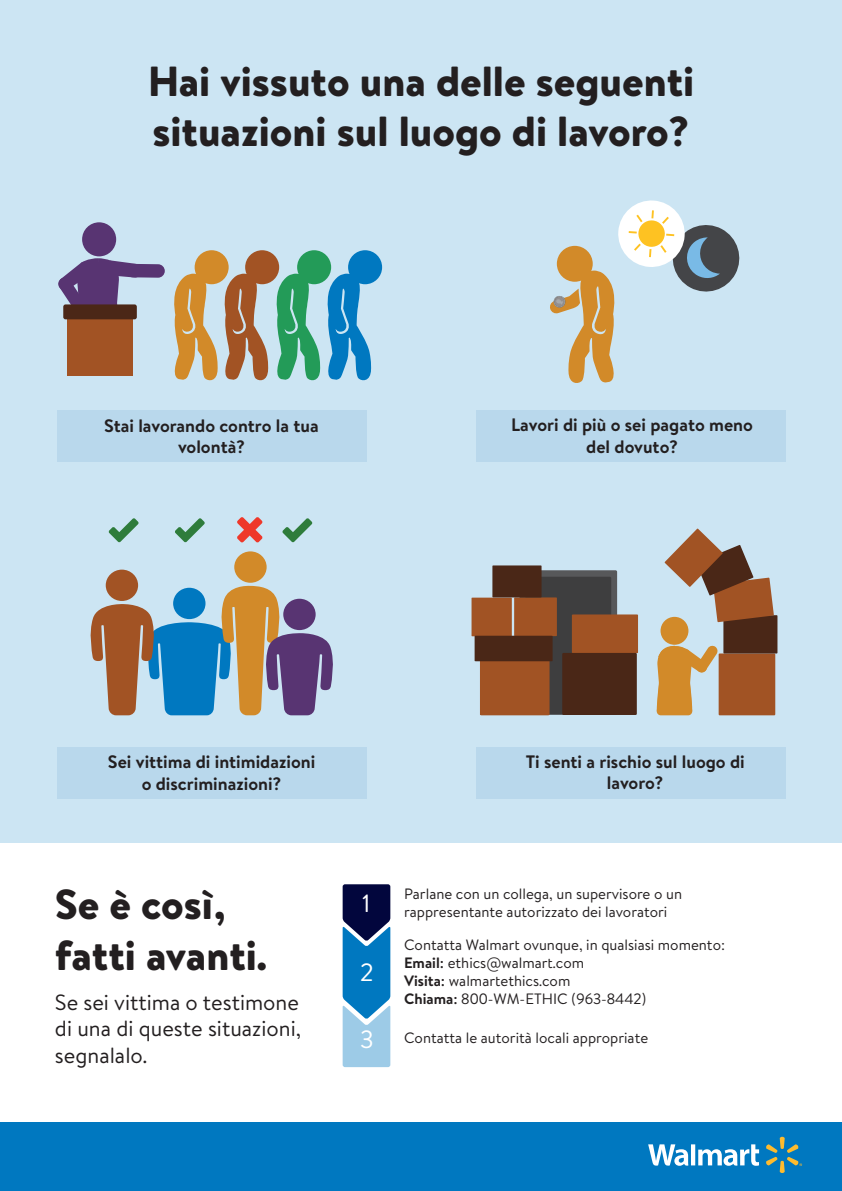
<style>
.page{position:relative;width:842px;height:1191px;background:#fff}
.page>*{position:absolute;margin:0;border:0;box-sizing:border-box;transform-origin:0 0}
.t1{font:900 42px/50.4px "Bogle";color:#231f20}
.t2{font:25px "Bogle";color:#fff}
.t3{font:22px/26.4px "Bogle";color:#231f20;text-align:justify}
.t4{font:700 18px/21.6px "Bogle";color:#231f20;text-align:center}
.t5{font:15px/18px "Bogle";color:#231f20}
.s1{font-weight:700}
</style>
<div class="page">
<div style="left:0;top:0;width:842px;height:842px;background:#cce5f3"></div>
<div style="left:57px;top:747px;width:309px;height:51px;background:#b9d8ec"></div>
<div style="left:476px;top:747px;width:310px;height:51px;background:#b9d8ec"></div>
<div style="left:476px;top:410px;width:310px;height:51px;background:#b9d8ec"></div>
<div style="left:57px;top:410px;width:309px;height:51px;background:#b9d8ec"></div>
<div style="left:660px;top:617px;width:28px;height:28px;background:#d28a29;border-radius:50%"></div>
<svg style="left:657px;top:645px;width:61px;height:70px"></svg>
<div style="left:719px;top:653px;width:56px;height:62px;background:#a15324"></div>
<div style="left:723px;top:615px;width:54px;height:38px;background:#4a2717"></div>
<svg style="left:665px;top:528px;width:109px;height:94px"></svg>
<div style="left:519px;top:570px;width:98px;height:145px;background:#57585a;border-radius:2px"></div>
<div style="left:525px;top:577px;width:86px;height:137px;background:#3e3e3f"></div>
<div style="left:572px;top:614px;width:66px;height:39px;background:#a15324"></div>
<svg style="left:471px;top:597px;width:86px;height:118px;background:#8e5432"></svg>
<div style="left:492px;top:565px;width:49px;height:32px;background:#4a2717"></div>
<div style="left:562px;top:653px;width:75px;height:62px;background:#4a2717"></div>
<svg style="left:109px;top:518px;width:30px;height:24px"></svg>
<svg style="left:282px;top:518px;width:30px;height:24px"></svg>
<svg style="left:175px;top:518px;width:30px;height:24px"></svg>
<svg style="left:237px;top:517px;width:26px;height:25px"></svg>
<div style="left:106px;top:569px;width:32px;height:32px;background:#a25324;border-radius:50%"></div>
<div style="left:234px;top:551px;width:33px;height:32px;background:#d28a29;border-radius:50%"></div>
<svg style="left:90px;top:585px;width:243px;height:130px"></svg>
<div style="left:283px;top:599px;width:33px;height:31px;background:#583472;border-radius:50%"></div>
<svg style="left:550px;top:200px;width:190px;height:183px"></svg>
<div style="left:82px;top:222px;width:34px;height:34px;background:#583472;border-radius:50%"></div>
<div style="left:195px;top:250px;width:34px;height:34px;background:#d28a29;border-radius:50%"></div>
<div style="left:245px;top:250px;width:34px;height:34px;background:#a25324;border-radius:50%"></div>
<div style="left:297px;top:250px;width:34px;height:34px;background:#239b58;border-radius:50%"></div>
<div style="left:348px;top:250px;width:34px;height:34px;background:#0078c0;border-radius:50%"></div>
<svg style="left:58px;top:258px;width:314px;height:123px"></svg>
<div style="left:0;top:1122px;width:842px;height:69px;background:#0078c0"></div>
<svg style="left:648px;top:1144px;width:111px;height:22px"></svg>
<svg style="left:766px;top:1136px;width:36px;height:37px"></svg>
<svg style="left:343px;top:884px;width:47px;height:183px;background:#3d7bad"></svg>
<p class="t1" style="left:148px;top:55px;width:548px">Hai vissuto una delle seguenti situazioni sul luogo di lavoro?</p>
<p class="t4" style="left:104px;top:414px;width:216px">Stai lavorando contro la tua volontà?</p>
<p class="t4" style="left:511px;top:413px;width:243px">Lavori di più o sei pagato meno del dovuto?</p>
<p class="t4" style="left:108px;top:750px;width:209px">Sei vittima di intimidazioni o discriminazioni?</p>
<p class="t4" style="left:526px;top:750px;width:221px">Ti senti a rischio sul luogo di lavoro?</p>
<p class="t1" style="left:55px;top:878px;width:214px">Se è così, fatti avanti.</p>
<p class="t2" style="left:362px;top:885px;width:10px">1</p>
<p class="t2" style="left:360px;top:955px;width:15px">2</p>
<p class="t3" style="left:55px;top:988px;width:248px">Se sei vittima o testimone di una di queste situazioni, segnalalo.</p>
<p class="t2" style="left:360px;top:1021px;width:15px">3</p>
<p class="t5" style="left:404px;top:884px;width:279px">Parlane con un collega, un supervisore o un rappresentante autorizzato dei lavoratori</p>
<p class="t5" style="left:404px;top:935px;width:322px">Contatta Walmart ovunque, in qualsiasi momento:</p>
<p class="t5" style="left:404px;top:953px;width:244px"><span class="s1">Email:</span> ethics@walmart.com<br><span class="s1">Visita:</span> walmartethics.com<br><span class="s1">Chiama:</span> 800-WM-ETHIC (963-8442)</p>
<p class="t5" style="left:404px;top:1028px;width:246px">Contatta le autorità locali appropriate</p>
</div>
